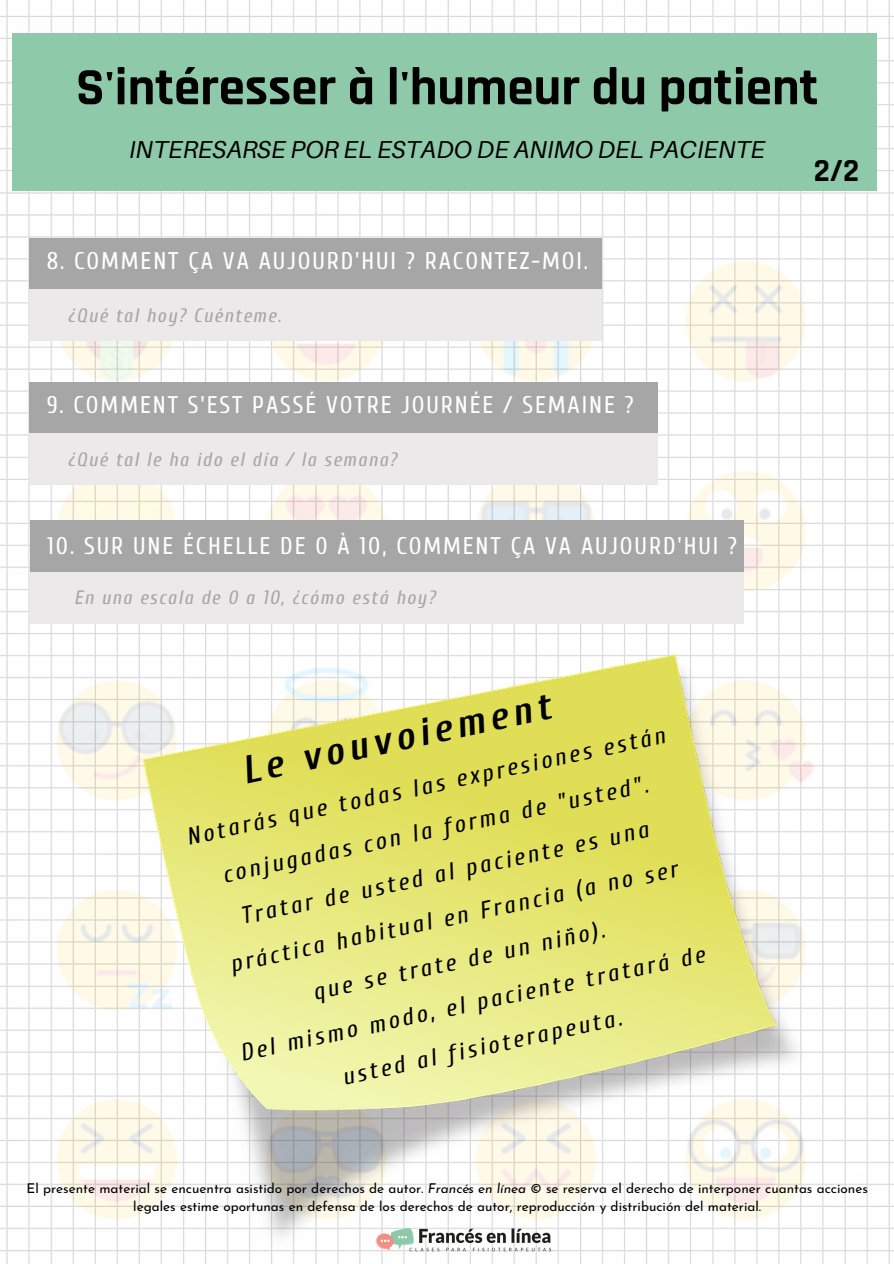
<style>
.page{position:relative;width:894px;height:1264px;background:#fff}
.page>*{position:absolute;margin:0;border:0;box-sizing:border-box;transform-origin:0 0}
.t1{font:700 52.95px "Rajdhani";color:#000}
.t2{font:italic 700 39px "Cuprum";color:#000}
.t3{font:700 32.55px "Rajdhani";color:#000}
.t4{font:italic 24.45px "Aileron";color:#000}
.t5{font:italic 24px/44.5px "Cuprum";color:#000;text-align:center}
.t6{font:24px "Cuprum";letter-spacing:.08em;color:#fff}
.t7{font:italic 19.35px "Cuprum";letter-spacing:.08em;color:#a6a6a6}
.t8{font:13.5px/18px "Josefin Sans";color:#000;text-align:center}
.s1{font-style:italic}
</style>
<div class="page">
<img style="left:0;top:0;width:893px;height:1263px">
<div style="left:29px;top:238px;width:572px;height:51px;background:#a6a6a6"></div>
<div style="left:29px;top:289px;width:572px;height:52px;background:#ebe9e9"></div>
<img style="left:133px;top:639px;width:697px;height:624px">
<div style="left:13px;top:33px;width:863px;height:158px;background:#8ecaa9"></div>
<div style="left:29px;top:381px;width:629px;height:52px;background:#a6a6a6"></div>
<div style="left:29px;top:433px;width:629px;height:52px;background:#ebe9e9"></div>
<div style="left:30px;top:520px;width:713px;height:52px;background:#a6a6a6"></div>
<div style="left:30px;top:572px;width:713px;height:52px;background:#ebe9e9"></div>
<img style="left:375px;top:1225px;width:176px;height:28px">
<h1 class="t1" style="left:76px;top:55px;width:743px">S'intéresser à l'humeur du patient</h1>
<h3 class="t4" style="left:129px;top:135px;width:637px">INTERESARSE POR EL ESTADO DE ANIMO DEL PACIENTE</h3>
<h3 class="t3" style="left:813px;top:150px;width:47px">2/2</h3>
<h3 class="t6" style="left:47px;top:248px;width:542px">8. COMMENT ÇA VA AUJOURD'HUI ? RACONTEZ-MOI.</h3>
<h3 class="t7" style="left:68px;top:304px;width:215px">¿Qué tal hoy? Cuénteme.</h3>
<h3 class="t6" style="left:47px;top:392px;width:588px">9. COMMENT S'EST PASSÉ VOTRE JOURNÉE / SEMAINE ?</h3>
<h3 class="t7" style="left:68px;top:448px;width:330px">¿Qué tal le ha ido el día / la semana?</h3>
<h3 class="t6" style="left:47px;top:532px;width:691px">10. SUR UNE ÉCHELLE DE 0 À 10, COMMENT ÇA VA AUJOURD'HUI ?</h3>
<h3 class="t7" style="left:74px;top:587px;width:362px">En una escala de 0 a 10, ¿cómo está hoy?</h3>
<h2 class="t2" style="left:238px;top:749px;width:316px;rotate:-12deg">Le vouvoiement</h2>
<h3 class="t5" style="left:182px;top:815px;width:490px;rotate:-12deg">Notarás que todas las expresiones están conjugadas con la forma de "usted".<br>Tratar de usted al paciente es una práctica habitual en Francia (a no ser que se trate de un niño).<br>Del mismo modo, el paciente tratará de usted al fisioterapeuta.</h3>
<p class="t8" style="left:27px;top:1180px;width:842px">El presente material se encuentra asistido por derechos de autor. <span class="s1">Francés en línea ©</span> se reserva el derecho de interponer cuantas acciones legales estime oportunas en defensa de los derechos de autor, reproducción y distribución del material.</p>
</div>
